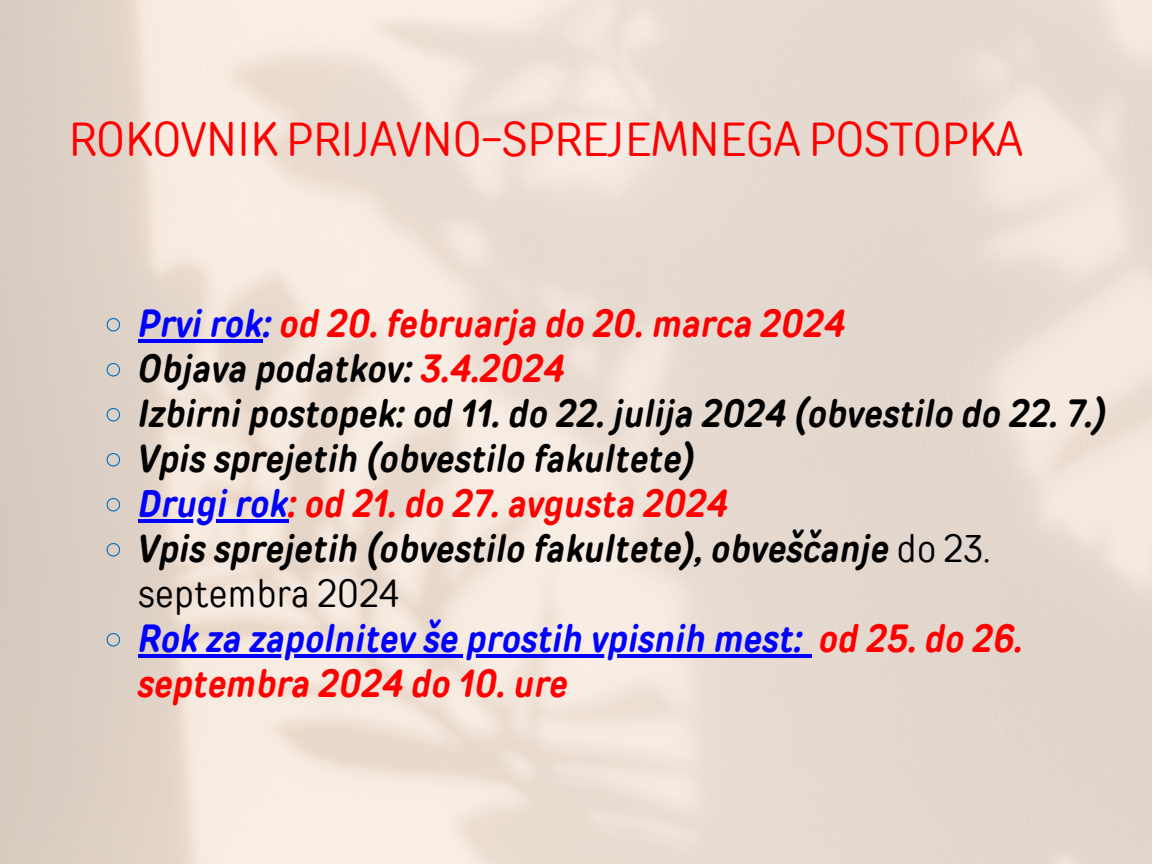
<style>
.page{position:relative;width:1152px;height:864px;background:#fff}
.page>*{position:absolute;margin:0;border:0;box-sizing:border-box;transform-origin:0 0}
.t1{font:47.55px "TT Rounds Condensed";letter-spacing:-.005em;color:#f00}
.t2{font:italic 700 38.4px/45px "TT Rounds Condensed";letter-spacing:.01em;color:#000}
.t3{font:italic 700 38.4px/45px "TT Rounds Condensed";letter-spacing:.01em;color:#00f}
.t4{font:italic 700 38.4px "TT Rounds Condensed";letter-spacing:.01em;color:#f00}
.s1{color:#00f}
.s2{color:#f00}
.s3{font-weight:400;font-style:normal}
</style>
<div class="page">
<img style="left:0;top:0;width:1152px;height:864px">
<svg style="left:106px;top:317px;width:15px;height:15px"></svg>
<hr style="left:138px;top:339px;width:125px;height:3px;background:#00f">
<svg style="left:106px;top:362px;width:15px;height:15px"></svg>
<svg style="left:106px;top:407px;width:15px;height:15px"></svg>
<svg style="left:106px;top:452px;width:15px;height:15px"></svg>
<svg style="left:106px;top:497px;width:15px;height:15px"></svg>
<hr style="left:138px;top:519px;width:150px;height:3px;background:#00f">
<svg style="left:106px;top:542px;width:15px;height:15px"></svg>
<svg style="left:106px;top:632px;width:15px;height:15px"></svg>
<hr style="left:138px;top:654px;width:665px;height:3px;background:#00f">
<svg style="left:803px;top:654px;width:9px;height:3px"></svg>
<p class="t1" style="left:68px;top:111px;width:956px">ROKOVNIK PRIJAVNO-SPREJEMNEGA POSTOPKA</p>
<p class="t4" style="left:138px;top:300px;width:709px"><span class="s1">Prvi rok:</span> od 20. februarja do 20. marca 2024</p>
<p class="t2" style="left:138px;top:346px;width:428px">Objava podatkov: <span class="s2">3.4.2024</span></p>
<p class="t2" style="left:138px;top:391px;width:970px">Izbirni postopek: od 11. do 22. julija 2024 (obvestilo do 22. 7.)</p>
<p class="t2" style="left:138px;top:436px;width:558px">Vpis sprejetih (obvestilo fakultete)</p>
<p class="t4" style="left:138px;top:480px;width:592px"><span class="s1">Drugi rok</span>: od 21. do 27. avgusta 2024</p>
<p class="t2" style="left:138px;top:526px;width:854px">Vpis sprejetih (obvestilo fakultete), obveščanje <span class="s3">do 23. septembra 2024</span></p>
<p class="t3" style="left:138px;top:616px;width:887px">Rok za zapolnitev še prostih vpisnih mest: <span class="s2">od 25. do 26. septembra 2024 do 10. ure</span></p>
</div>
